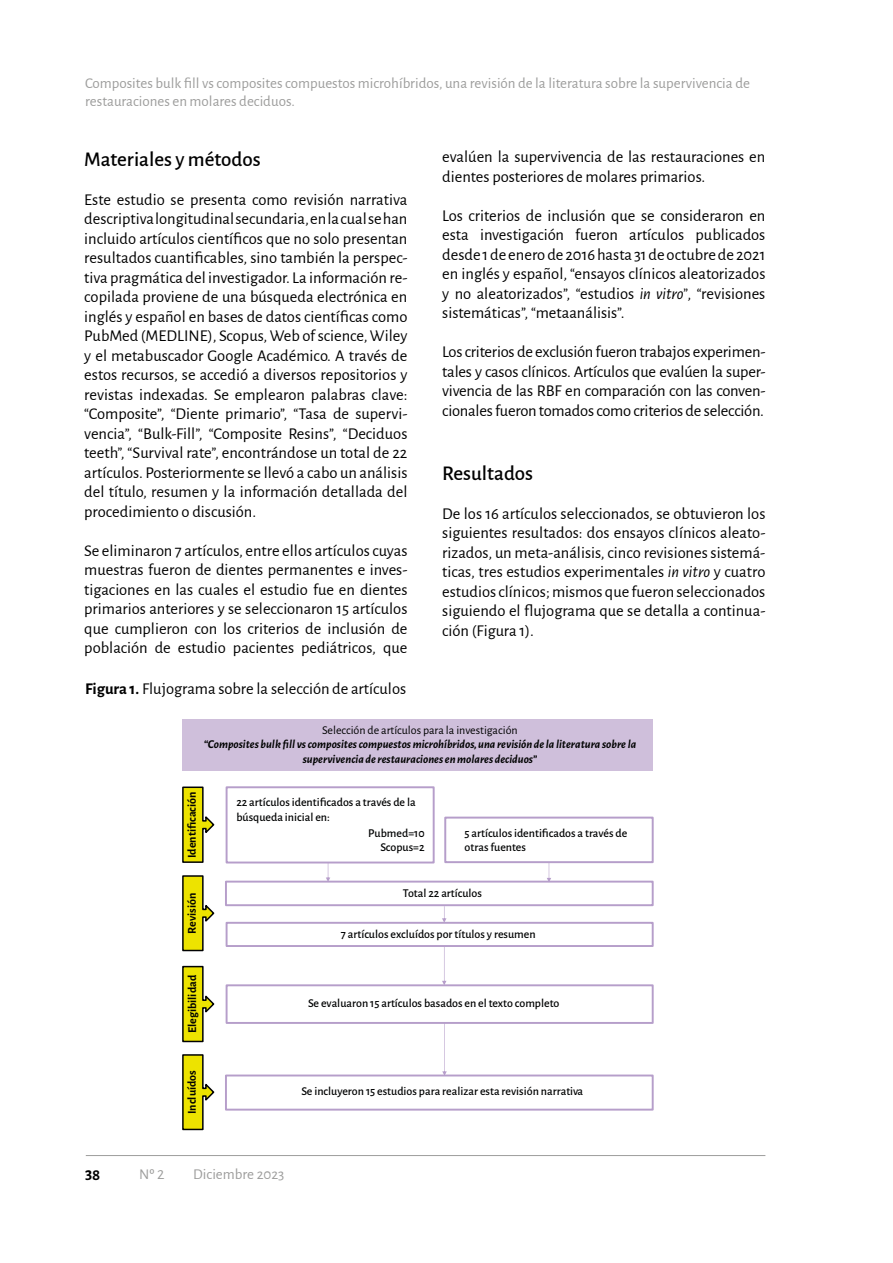
<style>
.page{position:relative;width:893px;height:1263px;background:#fff}
.page>*{position:absolute;margin:0;border:0;box-sizing:border-box;transform-origin:0 0}
.t1{font:500 21px "Alegreya Sans";color:#000}
.t2{font:16.5px/19.5px "Alegreya Sans";color:#000;text-align:justify}
.t3{font:700 16.5px "Alegreya Sans";color:#000}
.t4{font:15px/18px "Alegreya Sans";color:#9d9d9c}
.t5{font:500 12px/14.4px "Alegreya Sans";color:#010202}
.t6{font:italic 700 12px/14.4px "Alegreya Sans";color:#010202;text-align:center}
.t7{font:700 12px "Alegreya Sans";color:#010202}
.t8{font:12px "Alegreya Sans";color:#010202}
.s1{font-weight:700}
.s2{font-style:italic}
</style>
<div class="page">
<hr style="left:86px;top:1155px;width:679px;height:1px;background:#9d9d9c">
<div style="left:182px;top:720px;width:471px;height:51px;background:#cfbfdb"></div>
<svg style="left:182px;top:786px;width:33px;height:77px"></svg>
<div style="left:226px;top:786px;width:209px;height:77px;border:2px solid #b69eca"></div>
<div style="left:444px;top:817px;width:210px;height:46px;border:2px solid #b69eca"></div>
<svg style="left:182px;top:875px;width:33px;height:77px"></svg>
<div style="left:225px;top:881px;width:429px;height:25px;border:2px solid #b69eca"></div>
<div style="left:226px;top:922px;width:428px;height:25px;border:2px solid #b69eca"></div>
<svg style="left:326px;top:862px;width:4px;height:20px"></svg>
<svg style="left:547px;top:863px;width:4px;height:19px"></svg>
<svg style="left:182px;top:965px;width:33px;height:78px"></svg>
<div style="left:226px;top:984px;width:428px;height:40px;border:2px solid #b69eca"></div>
<svg style="left:442px;top:946px;width:4px;height:39px"></svg>
<svg style="left:442px;top:906px;width:4px;height:17px"></svg>
<svg style="left:182px;top:1054px;width:33px;height:77px"></svg>
<div style="left:225px;top:1074px;width:429px;height:36px;border:2px solid #b69eca"></div>
<svg style="left:442px;top:1023px;width:5px;height:53px"></svg>
<p class="t4" style="left:85px;top:74px;width:666px">Composites bulk fill vs composites compuestos microhíbridos, una revisión de la literatura sobre la supervivencia de restauraciones en molares deciduos.</p>
<p class="t1" style="left:84px;top:144px;width:178px">Materiales y métodos</p>
<p class="t2" style="left:84px;top:189px;width:325px">Este estudio se presenta como revisión narrativa descriptiva longitudinal secundaria, en la cual se han incluido artículos científicos que no solo presentan resultados cuantificables, sino también la perspec&shy;tiva pragmática del investigador. La información re&shy;copilada proviene de una búsqueda electrónica en inglés y español en bases de datos científicas como PubMed (MEDLINE), Scopus, Web of science, Wiley y el metabuscador Google Académico. A través de estos recursos, se accedió a diversos repositorios y revistas indexadas. Se emplearon palabras clave: “Composite”, “Diente primario”, “Tasa de supervi&shy;vencia”, “Bulk-Fill”, “Composite Resins”, “Deciduos teeth”, “Survival rate”, encontrándose un total de 22 artículos. Posteriormente se llevó a cabo un análisis del título, resumen y la información detallada del procedimiento o discusión.</p>
<p class="t2" style="left:84px;top:540px;width:325px">Se eliminaron 7 artículos, entre ellos artículos cuyas muestras fueron de dientes permanentes e inves&shy;tigaciones en las cuales el estudio fue en dientes primarios anteriores y se seleccionaron 15 artículos que cumplieron con los criterios de inclusión de población de estudio pacientes pediátricos, que</p>
<p class="t2" style="left:85px;top:678px;width:323px"><span class="s1">Figura 1.</span> Flujograma sobre la selección de artículos</p>
<p class="t2" style="left:442px;top:146px;width:325px">evalúen la supervivencia de las restauraciones en dientes posteriores de molares primarios.</p>
<p class="t2" style="left:442px;top:205px;width:325px">Los criterios de inclusión que se consideraron en esta investigación fueron artículos publicados desde 1 de enero de 2016 hasta 31 de octubre de 2021 en inglés y español, “ensayos clínicos aleatorizados y no aleatorizados”, “estudios <span class="s2">in vitro”</span>, “revisiones sistemáticas”, “metaanálisis”.</p>
<p class="t2" style="left:442px;top:341px;width:325px">Los criterios de exclusión fueron trabajos experimen&shy;tales y casos clínicos. Artículos que evalúen la super&shy;vivencia de las RBF en comparación con las conven&shy;cionales fueron tomados como criterios de selección.</p>
<p class="t1" style="left:442px;top:458px;width:92px">Resultados</p>
<p class="t2" style="left:442px;top:503px;width:325px">De los 16 artículos seleccionados, se obtuvieron los siguientes resultados: dos ensayos clínicos aleato&shy;rizados, un meta-análisis, cinco revisiones sistemá&shy;ticas, tres estudios experimentales <span class="s2">in vitro</span> y cuatro estudios clínicos; mismos que fueron seleccionados siguiendo el flujograma que se detalla a continua&shy;ción (Figura 1).</p>
<p class="t8" style="left:322px;top:722px;width:197px">Selección de artículos para la investigación</p>
<p class="t6" style="left:204px;top:736px;width:434px">“Composites bulk fill vs composites compuestos microhíbridos, una revisión de la literatura sobre la supervivencia de restauraciones en molares deciduos”</p>
<p class="t7" style="left:183px;top:858px;width:68px;rotate:-90deg">Identificación</p>
<p class="t7" style="left:183px;top:933px;width:42px;rotate:-90deg">Revisión</p>
<p class="t5" style="left:236px;top:794px;width:181px">22 artículos identificados a través de la búsqueda inicial en:</p>
<p class="t5" style="left:465px;top:825px;width:164px">5 artículos identificados a través de otras fuentes</p>
<p class="t5" style="left:403px;top:885px;width:81px">Total 22 artículos</p>
<p class="t5" style="left:341px;top:926px;width:196px">7 artículos excluídos por títulos y resumen</p>
<p class="t5" style="left:368px;top:825px;width:58px;text-align:right">Pubmed=10<br>Scopus=2</p>
<p class="t3" style="left:85px;top:1162px;width:17px">38</p>
<p class="t7" style="left:183px;top:1033px;width:60px;rotate:-90deg">Elegibilidad</p>
<p class="t7" style="left:183px;top:1114px;width:45px;rotate:-90deg">Incluídos</p>
<p class="t5" style="left:308px;top:995px;width:253px">Se evaluaron 15 artículos basados en el texto completo</p>
<p class="t5" style="left:301px;top:1083px;width:283px">Se incluyeron 15 estudios para realizar esta revisión narrativa</p>
<p class="t4" style="left:139px;top:1164px;width:27px">No 2</p>
<p class="t4" style="left:193px;top:1164px;width:93px">Diciembre 2023</p>
</div>
